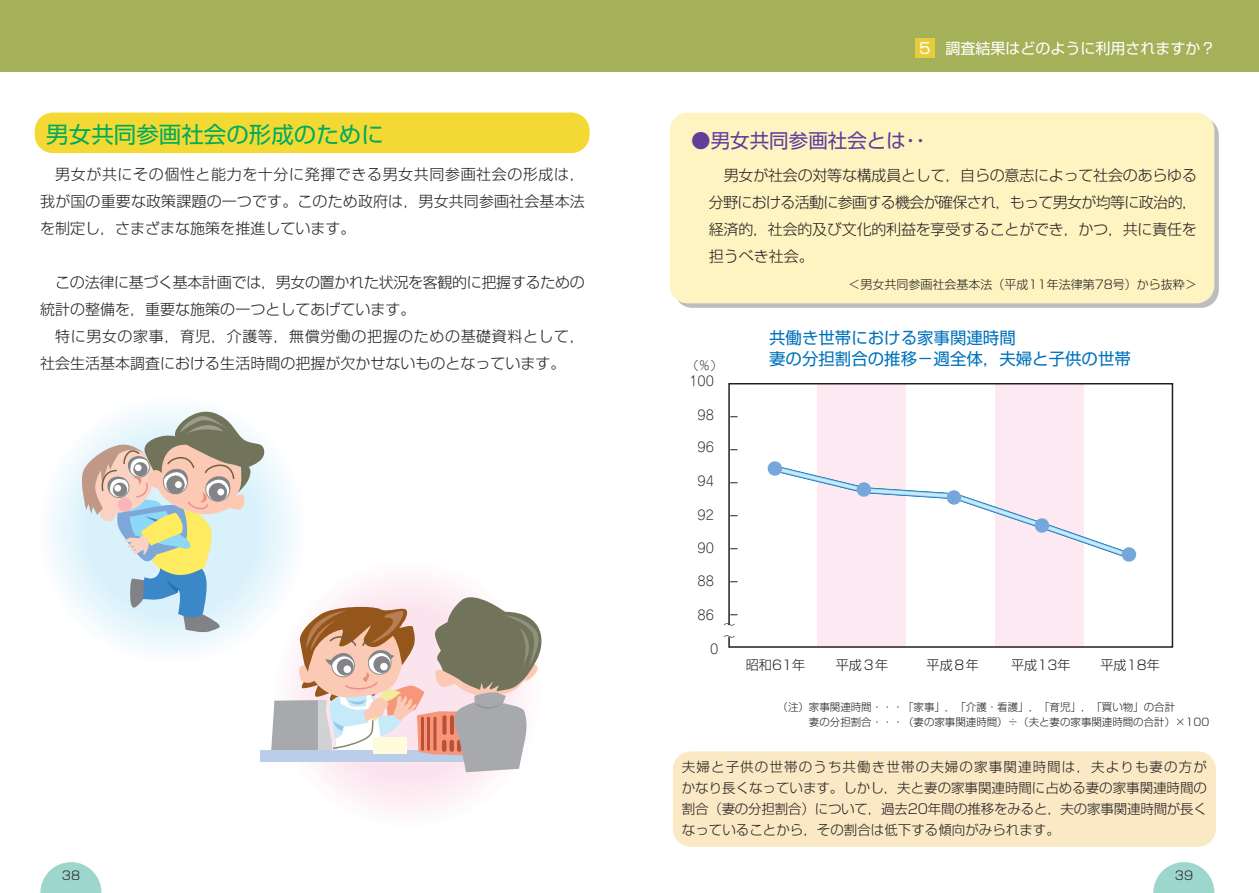
<style>
.page{position:relative;width:1259px;height:893px;background:#fff}
.page>*{position:absolute;margin:0;border:0;box-sizing:border-box;transform-origin:0 0}
.t1{font:22.5px "Shin Go Pro";color:#00ab5c}
.t2{font:19.5px "Shin Go Pro";color:#623e99}
.t3{font:16.5px/21.6px "Shin Go Pro";color:#0072bc}
.t4{font:300 15px/27px "Shin Go Pro";color:#231f20;text-align:justify}
.t5{font:300 15px/27px "Shin Go Pro";letter-spacing:-.02em;color:#231f20}
.t6{font:15px "Shin Go Pro";color:#fff}
.t7{font:300 13.5px/21px "Shin Go Pro";color:#231f20;text-align:justify}
.t8{font:300 13.2px "Shin Go Pro";color:#231f20}
.t9{font:300 13.2px "Jun 101 Pro";color:#231f20}
.t10{font:300 12px/11.7px "Shin Go Pro";color:#231f20}
.t11{font:300 12px "Jun 101 Pro";color:#231f20}
.t12{font:300 10.5px/15px "Shin Go Pro";color:#231f20}
</style>
<div class="page">
<div style="left:0;top:0;width:630px;height:71px;background:#a5b158"></div>
<svg style="left:40px;top:862px;width:61px;height:30px"></svg>
<svg style="left:1153px;top:862px;width:61px;height:30px"></svg>
<div style="left:35px;top:113px;width:554px;height:40px;background:#f4d935;border-radius:18px"></div>
<div style="left:630px;top:0;width:628px;height:71px;background:#a5b158"></div>
<div style="left:915px;top:38px;width:19px;height:19px;background:#e7cc3c"></div>
<div style="left:674px;top:117px;width:544px;height:191px;background:linear-gradient(to right,#c8c7c1,#c6c5c0);border-radius:18px"></div>
<div style="left:670px;top:113px;width:544px;height:190px;background:#fef4c2;border-radius:18px"></div>
<div style="left:673px;top:751px;width:543px;height:96px;background:#fbe9c5;border-radius:18px"></div>
<svg style="left:728px;top:383px;width:446px;height:265px"></svg>
<div style="left:260px;top:750px;width:229px;height:12px;background:#bacde9"></div>
<svg style="left:271px;top:589px;width:271px;height:183px"></svg>
<div style="left:373px;top:737px;width:33px;height:16px;background:#fffcdd"></div>
<svg style="left:78px;top:408px;width:187px;height:226px;background:#ccd3cd"></svg>
<h1 class="t1" style="left:46px;top:126px;width:339px">男女共同参画社会の形成のために</h1>
<p class="t4" style="left:40px;top:163px;width:546px;text-indent:15px">男女が共にその個性と能力を十分に発揮できる男女共同参画社会の形成は，我が国の重要な政策課題の一つです。このため政府は，男女共同参画社会基本法を制定し，さまざまな施策を推進しています。</p>
<p class="t5" style="left:40px;top:271px;width:546px;text-indent:15px">この法律に基づく基本計画では，男女の置かれた状況を客観的に把握するための統計の整備を，重要な施策の一つとしてあげています。</p>
<p class="t4" style="left:40px;top:325px;width:546px;text-indent:15px">特に男女の家事，育児，介護等，無償労働の把握のための基礎資料として，社会生活基本調査における生活時間の把握が欠かせないものとなっています。</p>
<p class="t6" style="left:919px;top:43px;width:298px">5　調査結果はどのように利用されますか？</p>
<h2 class="t2" style="left:691px;top:134px;width:240px">●男女共同参画社会とは・・</h2>
<p class="t4" style="left:709px;top:163px;width:490px;text-indent:15px">男女が社会の対等な構成員として，自らの意志によって社会のあらゆる分野における活動に参画する機会が確保され，もって男女が均等に政治的，経済的，社会的及び文化的利益を享受することができ，かつ，共に責任を担うべき社会。</p>
<p class="t10" style="left:848px;top:280px;width:350px">＜男女共同参画社会基本法（平成11年法律第78号）から抜粋＞</p>
<p class="t11" style="left:686px;top:361px;width:37px">（％）</p>
<p class="t9" style="left:689px;top:376px;width:26px">100</p>
<p class="t9" style="left:697px;top:410px;width:18px">98</p>
<p class="t9" style="left:697px;top:442px;width:18px">96</p>
<p class="t9" style="left:697px;top:476px;width:18px">94</p>
<p class="t9" style="left:697px;top:510px;width:18px">92</p>
<p class="t9" style="left:697px;top:543px;width:18px">90</p>
<p class="t9" style="left:697px;top:576px;width:18px">88</p>
<p class="t9" style="left:697px;top:610px;width:18px">86</p>
<p class="t10" style="left:723px;top:620px;width:13px">～～</p>
<p class="t9" style="left:710px;top:644px;width:10px">0</p>
<p class="t3" style="left:769px;top:329px;width:363px">共働き世帯における家事関連時間<br>妻の分担割合の推移－週全体，夫婦と子供の世帯</p>
<p class="t8" style="left:746px;top:660px;width:61px">昭和61年</p>
<p class="t8" style="left:835px;top:660px;width:54px">平成３年</p>
<p class="t8" style="left:926px;top:660px;width:54px">平成８年</p>
<p class="t8" style="left:1011px;top:660px;width:61px">平成13年</p>
<p class="t8" style="left:1100px;top:660px;width:61px">平成18年</p>
<p class="t12" style="left:777px;top:701px;width:433px">（注）家事関連時間・・・「家事」，「介護・看護」，「育児」，「買い物」の合計<br>　　　妻の分担割合・・・（妻の家事関連時間）÷（夫と妻の家事関連時間の合計）×100</p>
<p class="t7" style="left:682px;top:758px;width:527px">夫婦と子供の世帯のうち共働き世帯の夫婦の家事関連時間は，夫よりも妻の方がかなり長くなっています。しかし，夫と妻の家事関連時間に占める妻の家事関連時間の割合（妻の分担割合）について，過去20年間の推移をみると，夫の家事関連時間が長くなっていることから，その割合は低下する傾向がみられます。</p>
<p class="t10" style="left:62px;top:871px;width:20px">38</p>
<p class="t10" style="left:1175px;top:871px;width:20px">39</p>
</div>
